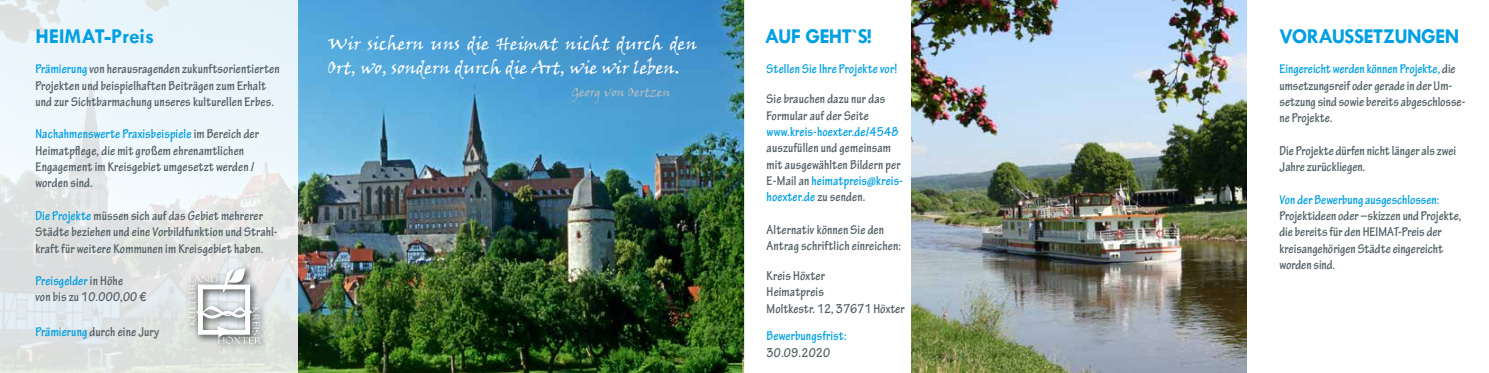
<style>
.page{position:relative;width:1489px;height:373px;background:#fff}
.page>*{position:absolute;margin:0;border:0;box-sizing:border-box;transform-origin:0 0}
.t1{font:700 21.25px "Tw Cen";letter-spacing:-.03em;color:#009fe3}
.t2{font:700 21.25px "Tw Cen";color:#009fe3}
.t3{font:17.5px "Viner Hand ITC";color:#fff}
.t4{font:700 condensed 13.75px/16.2px "Tekton Pro";letter-spacing:.01em;color:#535f64}
.t5{font:700 condensed 13.75px "Tekton Pro";letter-spacing:.01em;color:#009fe3}
.t6{font:12.5px "Viner Hand ITC";color:#b6bdc2}
.s1{color:#009fe3}
</style>
<div class="page">
<img style="left:911px;top:0;width:334px;height:372px">
<img style="left:298px;top:0;width:446px;height:372px">
<svg style="left:0;top:0;width:298px;height:372px;background:#e6edef"></svg>
<div style="left:184px;top:264px;width:85px;height:88px;background:#000;opacity:.75"></div>
<svg style="left:188px;top:268px;width:73px;height:75px"></svg>
<h1 class="t2" style="left:35px;top:23px;width:120px">HEIMAT-Preis</h1>
<p class="t4" style="left:35px;top:61px;width:246px"><span class="s1">Prämierung</span> von herausragenden zukunftsorientierten<br>Projekten und beispielhaften Beiträgen zum Erhalt und zur Sichtbarmachung unseres kulturellen Erbes.</p>
<p class="t4" style="left:35px;top:126px;width:225px"><span class="s1">Nachahmenswerte Praxisbeispiele</span> im Bereich der Heimatpflege, die mit großem ehrenamtlichen Engagement im Kreisgebiet umgesetzt werden / worden sind.</p>
<p class="t4" style="left:35px;top:207px;width:244px"><span class="s1">Die Projekte</span> müssen sich auf das Gebiet mehrerer<br>Städte beziehen und eine Vorbildfunktion und Strahl&shy;kraft für weitere Kommunen im Kreisgebiet haben.</p>
<p class="t4" style="left:35px;top:272px;width:113px"><span class="s1">Preisgelder</span> in Höhe<br>von bis zu 10.000,00 €</p>
<p class="t4" style="left:35px;top:323px;width:125px"><span class="s1">Prämierung</span> durch eine Jury</p>
<p class="t3" style="left:328px;top:33px;width:371px">Wir sichern uns die Heimat nicht durch den</p>
<h1 class="t1" style="left:764px;top:23px;width:108px">AUF GEHT`S!</h1>
<h1 class="t1" style="left:1279px;top:23px;width:181px">VORAUSSETZUNGEN</h1>
<p class="t3" style="left:328px;top:57px;width:354px">Ort, wo, sondern durch die Art, wie wir leben.</p>
<p class="t6" style="left:571px;top:85px;width:100px">Georg von Oertzen</p>
<p class="t5" style="left:766px;top:61px;width:132px">Stellen Sie Ihre Projekte vor!</p>
<p class="t4" style="left:766px;top:91px;width:120px">Sie brauchen dazu nur das<br>Formular auf der Seite</p>
<p class="t5" style="left:766px;top:123px;width:133px">www.kreis-hoexter.de/4548</p>
<p class="t4" style="left:766px;top:140px;width:138px">auszufüllen und gemeinsam mit ausgewählten Bildern per<br>E-Mail an <span class="s1">heimatpreis@kreis&shy;hoexter.de</span> zu senden.</p>
<p class="t4" style="left:766px;top:221px;width:136px">Alternativ können Sie den<br>Antrag schriftlich einreichen:</p>
<p class="t4" style="left:766px;top:267px;width:139px">Kreis Höxter<br>Heimatpreis<br>Moltkestr. 12, 37671 Höxter</p>
<p class="t5" style="left:766px;top:327px;width:82px">Bewerbungsfrist:</p>
<p class="t4" style="left:766px;top:344px;width:65px">30.09.2020</p>
<p class="t4" style="left:1279px;top:61px;width:187px"><span class="s1">Eingereicht werden können Projekte,</span> die umsetzungsreif oder gerade in der Um&shy;setzung sind sowie bereits abgeschlosse&shy;ne Projekte.</p>
<p class="t4" style="left:1279px;top:142px;width:178px">Die Projekte dürfen nicht länger als zwei<br>Jahre zurückliegen.</p>
<p class="t5" style="left:1279px;top:191px;width:161px">Von der Bewerbung ausgeschlossen:</p>
<p class="t4" style="left:1279px;top:207px;width:183px">Projektideen oder –skizzen und Projekte, die bereits für den HEIMAT-Preis der kreisangehörigen Städte eingereicht worden sind.</p>
</div>
